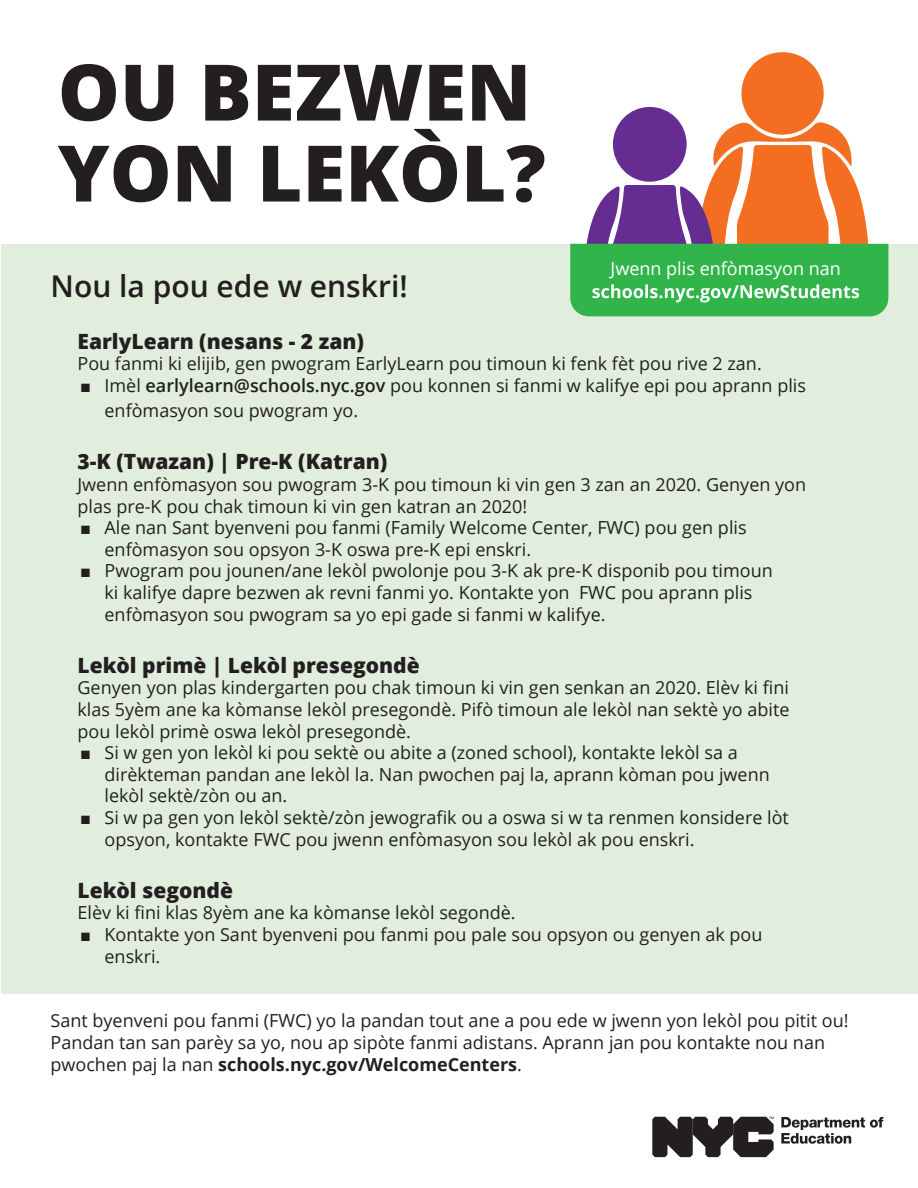
<style>
.page{position:relative;width:918px;height:1188px;background:#fff}
.page>*{position:absolute;margin:0;border:0;box-sizing:border-box;transform-origin:0 0}
.t1{font:800 78px/81px "Open Sans";color:#231f20}
.t2{font:600 30px "Open Sans";color:#231f20}
.t3{font:800 21px "Open Sans";color:#231f20}
.t4{font:18px/21.6px "Open Sans";color:#231f20}
.t5{font:18px "Open Sans";color:#fff}
.s1{font-family:"Arial"}
.s2{font-weight:600}
.s3{font-weight:700}
</style>
<div class="page">
<div style="left:741px;top:52px;width:83px;height:83px;background:#f36e21;border-radius:50%"></div>
<div style="left:613px;top:107px;width:74px;height:75px;background:#652d91;border-radius:50%"></div>
<div style="left:2px;top:244px;width:916px;height:750px;background:#e1eedd"></div>
<svg style="left:781px;top:1117px;width:102px;height:27px"></svg>
<svg style="left:652px;top:1117px;width:122px;height:40px"></svg>
<svg style="left:570px;top:121px;width:318px;height:195px"></svg>
<h1 class="t1" style="left:58px;top:48px;width:490px">OU BEZWEN<br>YON LEKÒL?</h1>
<p class="t5" style="left:611px;top:256px;width:232px">Jwenn plis enfòmasyon nan</p>
<h2 class="t2" style="left:51px;top:265px;width:359px">Nou la pou ede w enskri!</h2>
<p class="t3" style="left:78px;top:325px;width:288px">EarlyLearn (nesans - 2 zan)</p>
<p class="t4" style="left:78px;top:353px;width:686px">Pou fanmi ki elijib, gen pwogram EarlyLearn pou timoun ki fenk fèt pou rive 2 zan.</p>
<p class="t4" style="left:105px;top:372px;width:703px;line-height:25.2px;text-indent:-24px"><span class="s1">■</span> Imèl <span class="s2">earlylearn@schools.nyc.gov</span> pou konnen si fanmi w kalifye epi pou aprann plis enfòmasyon sou pwogram yo.</p>
<p class="t3" style="left:78px;top:446px;width:311px">3-K (Twazan) | Pre-K (Katran)</p>
<p class="t4" style="left:78px;top:473px;width:730px">Jwenn enfòmasyon sou pwogram 3-K pou timoun ki vin gen 3 zan an 2020. Genyen yon plas pre-K pou chak timoun ki vin gen katran an 2020!</p>
<p class="t4" style="left:105px;top:516px;width:644px;text-indent:-24px"><span class="s1">■</span> Ale nan Sant byenveni pou fanmi (Family Welcome Center, FWC) pou gen plis enfòmasyon sou opsyon 3-K oswa pre-K epi enskri.</p>
<p class="t4" style="left:105px;top:560px;width:670px;text-indent:-24px"><span class="s1">■</span> Pwogram pou jounen/ane lekòl pwolonje pou 3-K ak pre-K disponib pou timoun ki kalifye dapre bezwen ak revni fanmi yo. Kontakte yon FWC pou aprann plis enfòmasyon sou pwogram sa yo epi gade si fanmi w kalifye.</p>
<p class="t3" style="left:78px;top:649px;width:344px">Lekòl primè | Lekòl presegondè</p>
<p class="t4" style="left:78px;top:677px;width:714px;text-align:justify">Genyen yon plas kindergarten pou chak timoun ki vin gen senkan an 2020. Elèv ki fini klas 5yèm ane ka kòmanse lekòl presegondè. Pifò timoun ale lekòl nan sektè yo abite pou lekòl primè oswa lekòl presegondè.</p>
<p class="t4" style="left:105px;top:741px;width:667px;text-indent:-24px"><span class="s1">■</span> Si w gen yon lekòl ki pou sektè ou abite a (zoned school), kontakte lekòl sa a dirèkteman pandan ane lekòl la. Nan pwochen paj la, aprann kòman pou jwenn lekòl sektè/zòn ou an.</p>
<p class="t4" style="left:105px;top:806px;width:686px;text-indent:-24px"><span class="s1">■</span> Si w pa gen yon lekòl sektè/zòn jewografik ou a oswa si w ta renmen konsidere lòt opsyon, kontakte FWC pou jwenn enfòmasyon sou lekòl ak pou enskri.</p>
<p class="t3" style="left:78px;top:874px;width:157px">Lekòl segondè</p>
<p class="t4" style="left:78px;top:902px;width:440px">Elèv ki fini klas 8yèm ane ka kòmanse lekòl segondè.</p>
<p class="t4" style="left:105px;top:923px;width:659px;text-indent:-24px"><span class="s1">■</span> Kontakte yon Sant byenveni pou fanmi pou pale sou opsyon ou genyen ak pou enskri.</p>
<p class="t4" style="left:51px;top:1010px;width:800px">Sant byenveni pou fanmi (FWC) yo la pandan tout ane a pou ede w jwenn yon lekòl pou pitit ou!<br>Pandan tan san parèy sa yo, nou ap sipòte fanmi adistans. Aprann jan pou kontakte nou nan pwochen paj la nan <span class="s3">schools.nyc.gov/WelcomeCenters</span>.</p>
</div>
